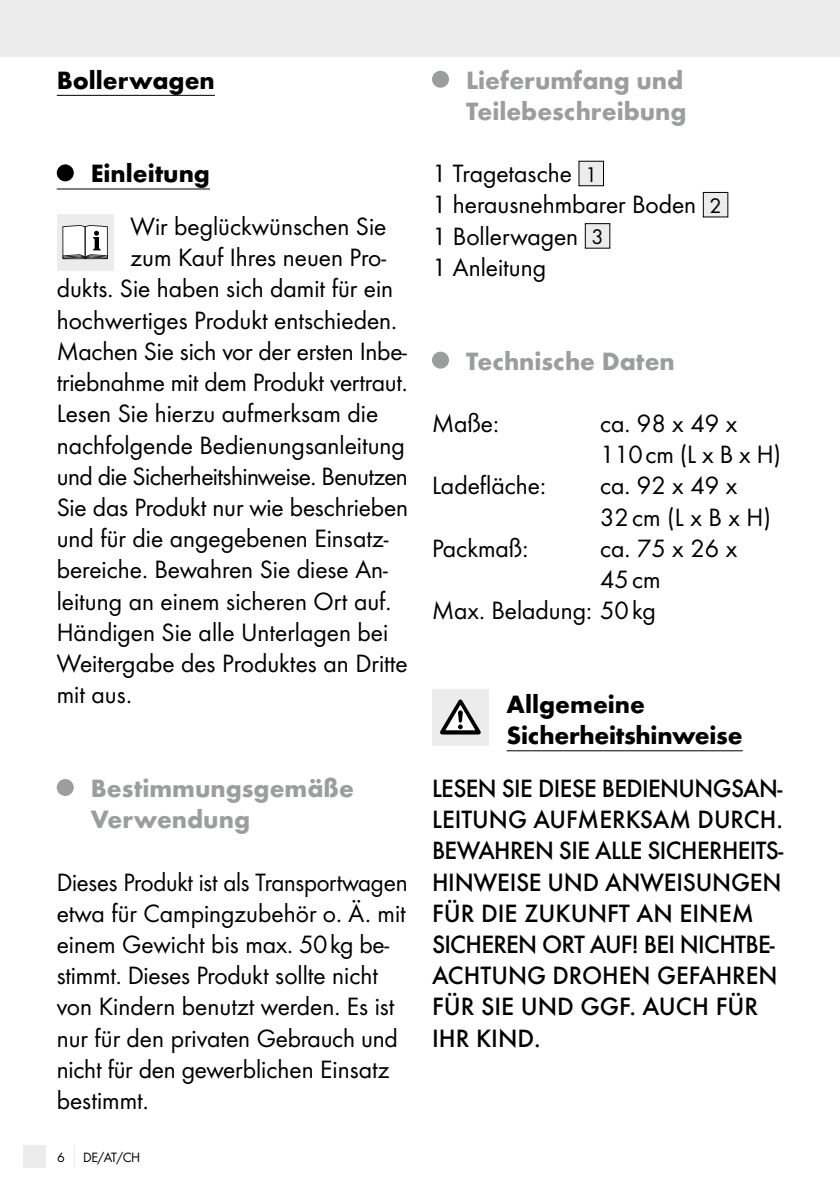
<style>
.page{position:relative;width:840px;height:1191px;background:#fff}
.page>*{position:absolute;margin:0;border:0;box-sizing:border-box;transform-origin:0 0}
.t1{font:26px/31.2px "Futura Boo";color:#000}
.t2{font:500 26px/31.2px "Futura";letter-spacing:-.01em;color:#000}
.t3{font:700 26px/31.2px "Futura";color:#9c9d9d}
.t4{font:700 26px/31.2px "Futura";color:#000}
.t5{font:26px "Futura Boo";letter-spacing:-.025em;color:#000}
.t6{font:14px "Futura Boo";color:#000}
.s1{font-size:22px}
</style>
<div class="page">
<div style="left:0;top:0;width:839px;height:57px;background:#ececec"></div>
<div style="left:23px;top:1145px;width:22px;height:23px;background:#ececec"></div>
<svg style="left:74px;top:1146px;width:1px;height:22px"></svg>
<hr style="left:57px;top:95px;width:158px;height:1px;background:#000">
<hr style="left:57px;top:188px;width:153px;height:1px;background:#000">
<div style="left:57px;top:164px;width:17px;height:17px;background:#000;border-radius:50%"></div>
<div style="left:57px;top:214px;width:56px;height:56px;background:#ececec"></div>
<svg style="left:62px;top:225px;width:46px;height:34px;background:#c7c7c7"></svg>
<div style="left:57px;top:779px;width:17px;height:17px;background:#9c9d9d;border-radius:50%"></div>
<hr style="left:506px;top:750px;width:236px;height:1px;background:#000">
<div style="left:432px;top:71px;width:17px;height:17px;background:#9c9d9d;border-radius:50%"></div>
<div style="left:578px;top:161px;width:25px;height:25px;background:#ececec"></div>
<div style="left:703px;top:192px;width:24px;height:25px;background:#ececec"></div>
<div style="left:702px;top:192px;width:26px;height:25px;border:1px solid #000"></div>
<div style="left:585px;top:224px;width:24px;height:24px;background:#ececec"></div>
<div style="left:584px;top:223px;width:26px;height:26px;border:1px solid #000"></div>
<div style="left:432px;top:352px;width:17px;height:17px;background:#9c9d9d;border-radius:50%"></div>
<div style="left:432px;top:688px;width:56px;height:57px;background:#ececec"></div>
<svg style="left:440px;top:699px;width:40px;height:35px"></svg>
<p class="t4" style="left:57px;top:64px;width:159px">Bollerwagen</p>
<p class="t4" style="left:91px;top:157px;width:121px">Einleitung</p>
<p class="t1" style="left:130px;top:211px;width:257px">Wir beglückwünschen Sie</p>
<p class="t1" style="left:130px;top:242px;width:257px">zum Kauf Ihres neuen Pro-</p>
<p class="t1" style="left:57px;top:273px;width:338px">dukts. Sie haben sich damit für ein</p>
<p class="t1" style="left:57px;top:304px;width:341px">hochwertiges Produkt entschieden.</p>
<p class="t1" style="left:57px;top:335px;width:351px">Machen Sie sich vor der ersten Inbe-</p>
<p class="t1" style="left:57px;top:367px;width:352px">triebnahme mit dem Produkt vertraut.</p>
<p class="t1" style="left:57px;top:398px;width:323px">Lesen Sie hierzu aufmerksam die</p>
<p class="t1" style="left:57px;top:429px;width:349px">nachfolgende Bedienungsanleitung</p>
<p class="t5" style="left:57px;top:460px;width:352px">und die Sicherheitshinweise. Benutzen</p>
<p class="t1" style="left:57px;top:491px;width:352px">Sie das Produkt nur wie beschrieben</p>
<p class="t1" style="left:57px;top:523px;width:333px">und für die angegebenen Einsatz-</p>
<p class="t1" style="left:57px;top:554px;width:332px">bereiche. Bewahren Sie diese An-</p>
<p class="t1" style="left:57px;top:585px;width:336px">leitung an einem sicheren Ort auf.</p>
<p class="t1" style="left:57px;top:616px;width:333px">Händigen Sie alle Unterlagen bei</p>
<p class="t1" style="left:57px;top:647px;width:352px">Weitergabe des Produktes an Dritte</p>
<p class="t1" style="left:57px;top:679px;width:77px">mit aus.</p>
<p class="t3" style="left:91px;top:772px;width:264px">Bestimmungsgemäße<br>Verwendung</p>
<p class="t1" style="left:57px;top:866px;width:352px">Dieses Produkt ist als Transportwagen etwa für Campingzubehör o. Ä. mit einem Gewicht bis max. 50kg be&shy;stimmt. Dieses Produkt sollte nicht von Kindern benutzt werden. Es ist nur für den privaten Gebrauch und nicht für den gewerblichen Einsatz bestimmt.</p>
<p class="t6" style="left:57px;top:1149px;width:9px">6</p>
<p class="t6" style="left:83px;top:1149px;width:58px">DE/AT/CH</p>
<p class="t3" style="left:466px;top:64px;width:222px">Lieferumfang und<br>Teilebeschreibung</p>
<p class="t1" style="left:432px;top:158px;width:291px">1 Tragetasche <span class="s1">1<br></span>1 herausnehmbarer Boden <span class="s1">2<br></span>1 Bollerwagen <span class="s1">3<br></span>1 Anleitung</p>
<p class="t3" style="left:466px;top:345px;width:210px">Technische Daten</p>
<p class="t1" style="left:432px;top:407px;width:68px">Maße:</p>
<p class="t1" style="left:600px;top:407px;width:182px">ca. 98 x 49 x<br>110cm (L x B x H)</p>
<p class="t1" style="left:432px;top:470px;width:115px">Ladefläche:</p>
<p class="t1" style="left:600px;top:470px;width:172px">ca. 92 x 49 x<br>32cm (L x B x H)</p>
<p class="t1" style="left:432px;top:532px;width:98px">Packmaß:</p>
<p class="t1" style="left:600px;top:532px;width:138px">ca. 75 x 26 x</p>
<p class="t1" style="left:600px;top:563px;width:62px">45cm</p>
<p class="t1" style="left:432px;top:595px;width:225px">Max. Beladung: 50kg</p>
<p class="t4" style="left:506px;top:688px;width:237px">Allgemeine<br>Sicherheitshinweise</p>
<p class="t2" style="left:432px;top:772px;width:352px">LESEN SIE DIESE BEDIENUNGSAN-<br>LEITUNG AUFMERKSAM DURCH.<br>BEWAHREN SIE ALLE SICHERHEITS-<br>HINWEISE UND ANWEISUNGEN<br>FÜR DIE ZUKUNFT AN EINEM<br>SICHEREN ORT AUF! BEI NICHTBE-<br>ACHTUNG DROHEN GEFAHREN<br>FÜR SIE UND GGF. AUCH FÜR<br>IHR KIND.</p>
</div>
